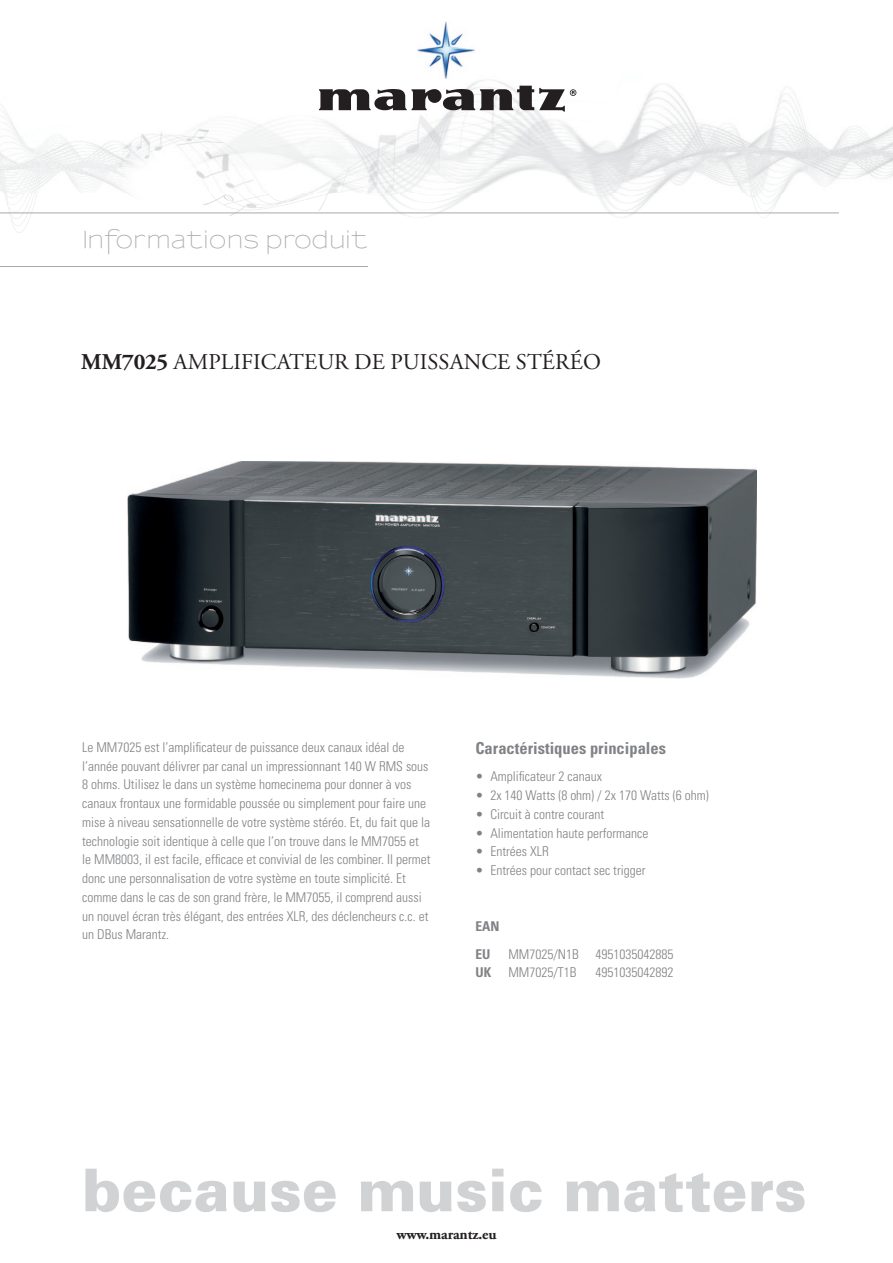
<style>
.page{position:relative;width:893px;height:1263px;background:#fff}
.page>*{position:absolute;margin:0;border:0;box-sizing:border-box;transform-origin:0 0}
.t1{font:24px "Sansumi";letter-spacing:-.01em;color:#a8a9ad}
.t2{font:22.5px "Adobe Garamond Pro";letter-spacing:.005em;color:#231f20}
.t3{font:700 condensed 16.5px "Univers";color:#808285}
.t4{font:700 15px "Adobe Garamond Pro";letter-spacing:-.01em;color:#231f20}
.t5{font:300 condensed 13.5px/18.8px "Univers";color:#808285}
.t6{font:700 condensed 13.5px/27.3px "Univers";color:#808285}
.s1{font-weight:700}
</style>
<div class="page">
<img style="left:0;top:49px;width:893px;height:184px">
<svg style="left:85px;top:1169px;width:142px;height:43px"></svg>
<svg style="left:234px;top:1181px;width:31px;height:31px"></svg>
<svg style="left:271px;top:1181px;width:65px;height:31px"></svg>
<svg style="left:361px;top:1181px;width:52px;height:30px"></svg>
<svg style="left:420px;top:1181px;width:66px;height:31px"></svg>
<svg style="left:492px;top:1169px;width:11px;height:42px"></svg>
<svg style="left:510px;top:1180px;width:31px;height:32px"></svg>
<svg style="left:566px;top:1173px;width:179px;height:39px"></svg>
<svg style="left:751px;top:1180px;width:53px;height:32px"></svg>
<svg style="left:319px;top:86px;width:257px;height:26px"></svg>
<hr style="left:0;top:213px;width:839px;height:1px;background:#a8a9ad">
<img style="left:418px;top:21px;width:57px;height:57px">
<img style="left:128px;top:461px;width:629px;height:217px">
<hr style="left:0;top:266px;width:368px;height:1px;background:#a8a9ad">
<h1 class="t1" style="left:81px;top:228px;width:288px">Informations produit</h1>
<h2 class="t2" style="left:81px;top:349px;width:521px"><span class="s1">MM7025</span> AMPLIFICATEUR DE PUISSANCE STÉRÉO</h2>
<p class="t5" style="left:82px;top:737px;width:350px">Le MM7025 est l’amplificateur de puissance deux canaux idéal de l’année pouvant délivrer par canal un impressionnant 140 W RMS sous 8 ohms. Utilisez le dans un système homecinema pour donner à vos canaux frontaux une formidable poussée ou simplement pour faire une mise à niveau sensationnelle de votre système stéréo. Et, du fait que la technologie soit identique à celle que l’on trouve dans le MM7055 et le MM8003, il est facile, efficace et convivial de les combiner. Il permet donc une personnalisation de votre système en toute simplicité. Et comme dans le cas de son grand frère, le MM7055, il comprend aussi un nouvel écran très élégant, des entrées XLR, des déclencheurs c.c. et un DBus Marantz.</p>
<p class="t3" style="left:475px;top:738px;width:192px">Caractéristiques principales</p>
<p class="t5" style="left:475px;top:767px;width:128px">• Amplificateur 2 canaux</p>
<p class="t5" style="left:475px;top:786px;width:235px">• 2x 140 Watts (8 ohm) / 2x 170 Watts (6 ohm)</p>
<p class="t5" style="left:475px;top:804px;width:130px">• Circuit à contre courant</p>
<p class="t5" style="left:475px;top:823px;width:175px">• Alimentation haute performance</p>
<p class="t5" style="left:475px;top:842px;width:75px">• Entrées XLR</p>
<p class="t5" style="left:475px;top:861px;width:172px">• Entrées pour contact sec trigger</p>
<p class="t6" style="left:475px;top:913px;width:26px">EAN<br>EU</p>
<p class="t5" style="left:508px;top:944px;width:166px">MM7025/N1B 4951035042885</p>
<p class="t6" style="left:475px;top:959px;width:17px">UK</p>
<p class="t5" style="left:508px;top:963px;width:70px">MM7025/T1B</p>
<p class="t5" style="left:595px;top:963px;width:79px">4951035042892</p>
<p class="t4" style="left:396px;top:1226px;width:102px">www.marantz.eu</p>
</div>
